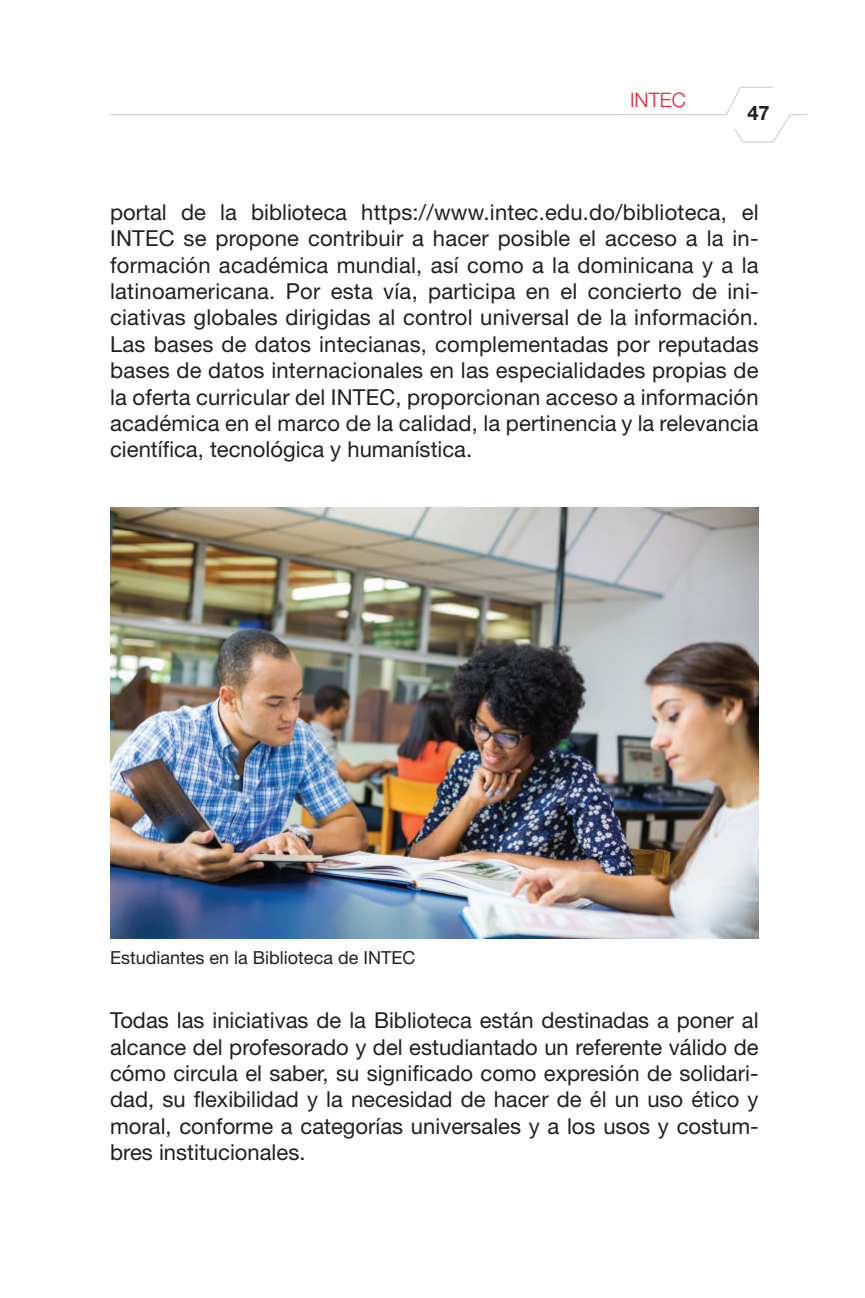
<style>
.page{position:relative;width:865px;height:1298px;background:#fff}
.page>*{position:absolute;margin:0;border:0;box-sizing:border-box;transform-origin:0 0}
.t1{font:22px/26.4px "Helvetica Neue";letter-spacing:.01em;color:#231f20}
.t2{font:300 20px "Helvetica Neue";color:#ec1b2b}
.t3{font:700 20px "Helvetica Neue";color:#231f20}
.t4{font:18px "Helvetica Neue";color:#231f20}
</style>
<div class="page">
<svg style="left:110px;top:86px;width:697px;height:57px"></svg>
<img style="left:110px;top:508px;width:648px;height:430px">
<p class="t2" style="left:630px;top:87px;width:57px">INTEC</p>
<p class="t3" style="left:747px;top:101px;width:24px">47</p>
<p class="t1" style="left:110px;top:198px;width:650px">portal de la biblioteca https://www. intec. edu. do/biblioteca, el INTEC se propone contribuir a hacer posible el acceso a la in&shy;formación académica mundial, así como a la dominicana y a la latinoamericana. Por esta vía, participa en el concierto de ini&shy;ciativas globales dirigidas al control universal de la información.<br>Las bases de datos intecianas, complementadas por reputadas bases de datos internacionales en las especialidades propias de la oferta curricular del INTEC, proporcionan acceso a información académica en el marco de la calidad, la pertinencia y la relevancia científica, tecnológica y humanística.</p>
<p class="t4" style="left:110px;top:946px;width:307px">Estudiantes en la Biblioteca de INTEC</p>
<p class="t1" style="left:110px;top:1006px;width:650px;text-align:justify">Todas las iniciativas de la Biblioteca están destinadas a poner al alcance del profesorado y del estudiantado un referente válido de cómo circula el saber, su significado como expresión de solidari&shy;dad, su flexibilidad y la necesidad de hacer de él un uso ético y moral, conforme a categorías universales y a los usos y costum&shy;bres institucionales.</p>
</div>
